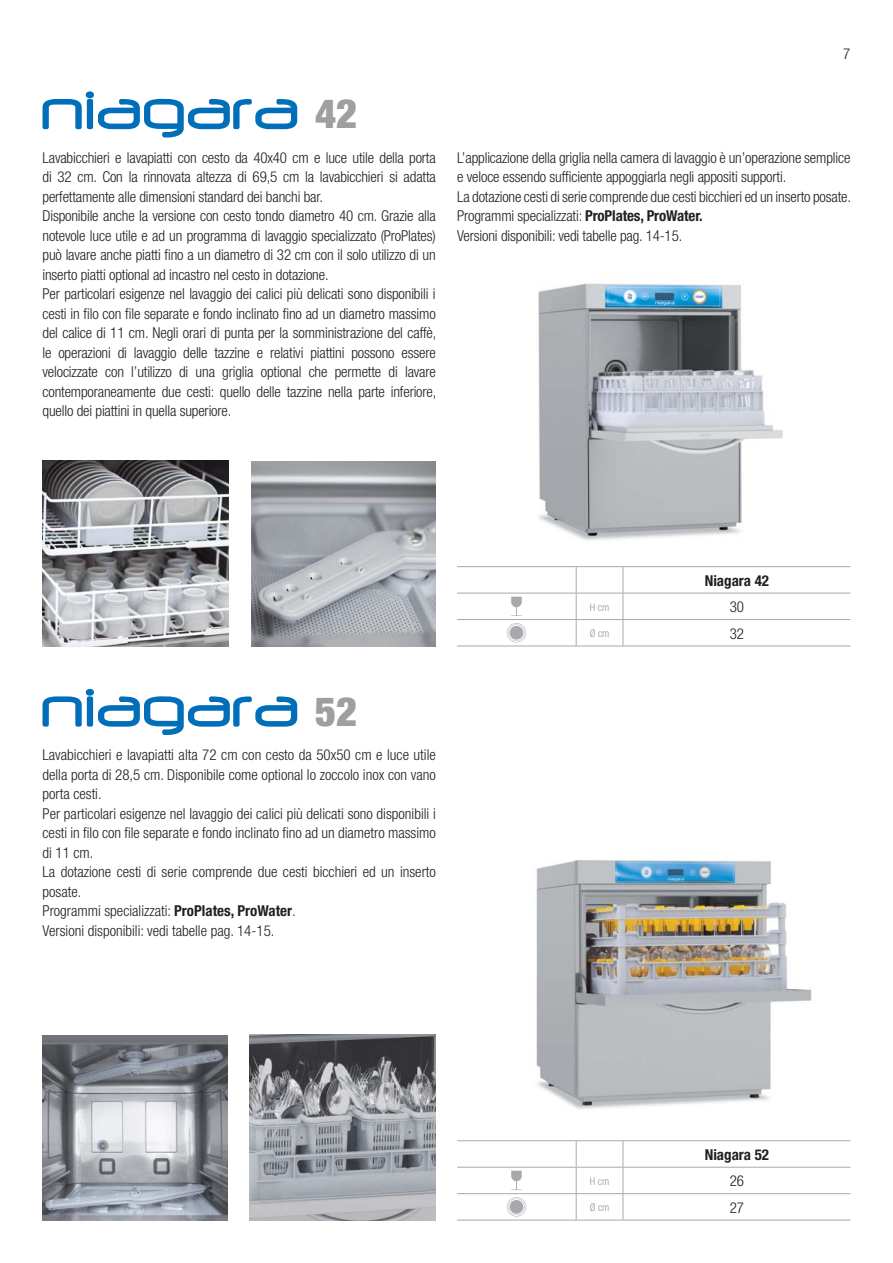
<style>
.page{position:relative;width:893px;height:1263px;background:#fff}
.page>*{position:absolute;margin:0;border:0;box-sizing:border-box;transform-origin:0 0}
.t1{font:900 condensed 40.5px "Helvetica Neue";color:#9d9fa1}
.t2{font:300 condensed 15px/19.5px "Helvetica Neue";letter-spacing:-.01em;color:#231f20}
.t3{font:700 condensed 15px "Helvetica Neue";color:#231f20}
.t4{font:300 condensed 10.5px "Helvetica Neue";color:#939598}
.s1{font-weight:700}
</style>
<div class="page">
<img style="left:251px;top:462px;width:185px;height:184px">
<img style="left:43px;top:1036px;width:184px;height:184px">
<img style="left:250px;top:1034px;width:186px;height:186px">
<hr style="left:457px;top:566px;width:166px;height:1px;background:#a7a9ac">
<hr style="left:623px;top:566px;width:227px;height:1px;background:#a7a9ac">
<hr style="left:457px;top:593px;width:166px;height:1px;background:#a7a9ac">
<hr style="left:623px;top:593px;width:227px;height:1px;background:#a7a9ac">
<hr style="left:457px;top:619px;width:166px;height:1px;background:#a7a9ac">
<svg style="left:576px;top:567px;width:1px;height:79px"></svg>
<hr style="left:623px;top:619px;width:227px;height:1px;background:#a7a9ac">
<svg style="left:623px;top:567px;width:1px;height:79px"></svg>
<hr style="left:457px;top:646px;width:393px;height:1px;background:#a7a9ac">
<svg style="left:511px;top:597px;width:11px;height:19px"></svg>
<svg style="left:507px;top:623px;width:19px;height:19px"></svg>
<svg style="left:508px;top:624px;width:17px;height:17px"></svg>
<div style="left:508px;top:624px;width:17px;height:18px;border:1px solid #fff;border-radius:50%"></div>
<div style="left:509px;top:625px;width:15px;height:15px;border:1px solid #fff;border-radius:50%"></div>
<hr style="left:457px;top:1140px;width:166px;height:1px;background:#a7a9ac">
<hr style="left:623px;top:1140px;width:227px;height:1px;background:#a7a9ac">
<hr style="left:457px;top:1167px;width:166px;height:1px;background:#a7a9ac">
<hr style="left:623px;top:1167px;width:227px;height:1px;background:#a7a9ac">
<hr style="left:457px;top:1193px;width:166px;height:1px;background:#a7a9ac">
<svg style="left:576px;top:1141px;width:1px;height:79px"></svg>
<hr style="left:623px;top:1193px;width:227px;height:1px;background:#a7a9ac">
<svg style="left:623px;top:1141px;width:1px;height:79px"></svg>
<hr style="left:457px;top:1220px;width:393px;height:1px;background:#a7a9ac">
<svg style="left:511px;top:1171px;width:11px;height:19px"></svg>
<svg style="left:507px;top:1197px;width:19px;height:19px"></svg>
<svg style="left:508px;top:1198px;width:17px;height:17px"></svg>
<div style="left:508px;top:1198px;width:17px;height:18px;border:1px solid #fff;border-radius:50%"></div>
<div style="left:509px;top:1199px;width:15px;height:15px;border:1px solid #fff;border-radius:50%"></div>
<svg style="left:43px;top:91px;width:254px;height:46px"></svg>
<svg style="left:43px;top:689px;width:254px;height:46px"></svg>
<img style="left:43px;top:460px;width:186px;height:186px">
<img style="left:538px;top:283px;width:245px;height:258px">
<img style="left:536px;top:860px;width:276px;height:249px">
<h1 class="t1" style="left:315px;top:99px;width:44px">42</h1>
<p class="t2" style="left:43px;top:149px;width:395px">Lavabicchieri e lavapiatti con cesto da 40x40 cm e luce utile della porta di 32 cm. Con la rinnovata altezza di 69,5 cm la lavabicchieri si adatta perfettamente alle dimensioni standard dei banchi bar.<br>Disponibile anche la versione con cesto tondo diametro 40 cm. Grazie alla notevole luce utile e ad un programma di lavaggio specializzato (ProPlates) può lavare anche piatti fino a un diametro di 32 cm con il solo utilizzo di un inserto piatti optional ad incastro nel cesto in dotazione.<br>Per particolari esigenze nel lavaggio dei calici più delicati sono disponibili i cesti in filo con file separate e fondo inclinato fino ad un diametro massimo del calice di 11 cm. Negli orari di punta per la somministrazione del caffè, le operazioni di lavaggio delle tazzine e relativi piattini possono essere velocizzate con l’utilizzo di una griglia optional che permette di lavare contemporaneamente due cesti: quello delle tazzine nella parte inferiore, quello dei piattini in quella superiore.</p>
<p class="t2" style="left:843px;top:45px;width:9px">7</p>
<p class="t2" style="left:457px;top:149px;width:395px">L’applicazione della griglia nella camera di lavaggio è un’operazione semplice e veloce essendo sufficiente appoggiarla negli appositi supporti.<br>La dotazione cesti di serie comprende due cesti bicchieri ed un inserto posate.<br>Programmi specializzati: <span class="s1">ProPlates, ProWater.<br></span>Versioni disponibili: vedi tabelle pag. 14-15.</p>
<h1 class="t1" style="left:315px;top:697px;width:44px">52</h1>
<p class="t2" style="left:43px;top:746px;width:395px">Lavabicchieri e lavapiatti alta 72 cm con cesto da 50x50 cm e luce utile della porta di 28,5 cm. Disponibile come optional lo zoccolo inox con vano porta cesti.<br>Per particolari esigenze nel lavaggio dei calici più delicati sono disponibili i cesti in filo con file separate e fondo inclinato fino ad un diametro massimo di 11 cm.<br>La dotazione cesti di serie comprende due cesti bicchieri ed un inserto posate.<br>Programmi specializzati: <span class="s1">ProPlates, ProWater</span>.<br>Versioni disponibili: vedi tabelle pag. 14-15.</p>
<p class="t3" style="left:705px;top:575px;width:66px">Niagara 42</p>
<p class="t4" style="left:590px;top:603px;width:21px">H cm</p>
<p class="t2" style="left:730px;top:598px;width:16px">30</p>
<p class="t4" style="left:590px;top:629px;width:21px">Ø cm</p>
<p class="t2" style="left:730px;top:625px;width:16px">32</p>
<p class="t3" style="left:705px;top:1149px;width:66px">Niagara 52</p>
<p class="t4" style="left:590px;top:1177px;width:21px">H cm</p>
<p class="t2" style="left:730px;top:1172px;width:16px">26</p>
<p class="t4" style="left:590px;top:1203px;width:21px">Ø cm</p>
<p class="t2" style="left:730px;top:1199px;width:16px">27</p>
</div>
